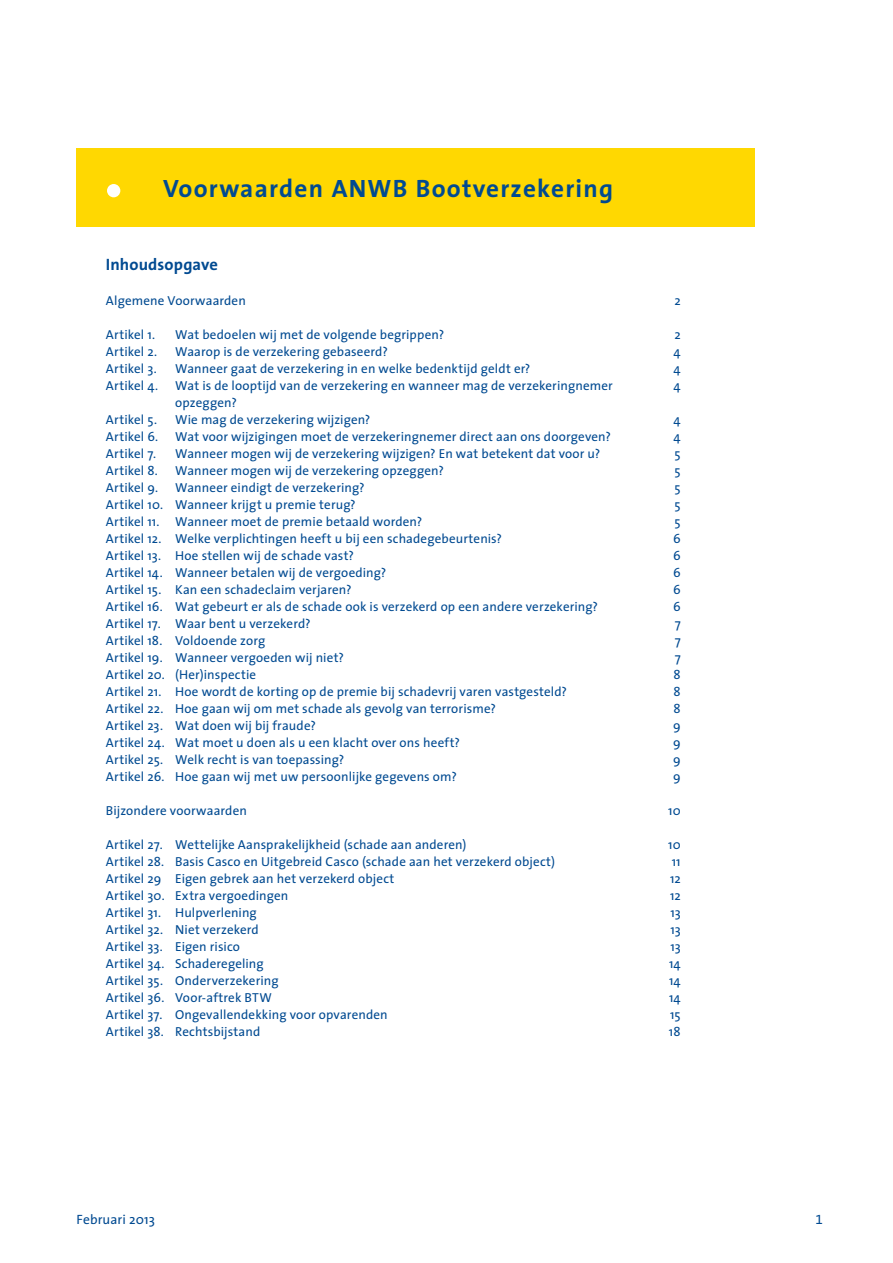
<style>
.page{position:relative;width:893px;height:1263px;background:#fff}
.page>*{position:absolute;margin:0;border:0;box-sizing:border-box;transform-origin:0 0}
._02_vast_kopje{font:700 25.2px "The Sans";letter-spacing:.05em;color:#014a91}
._01_tekst{font:700 16.5px "The Sans";letter-spacing:.005em;color:#014a91}
.t1{font:13.5px "The Sans";letter-spacing:.01em;color:#014a91}
.t2{font:13.5px "The Sans Expert";color:#014a91}
._04_Tabel_tekst{font:13.05px "The Sans";letter-spacing:.01em;color:#014a91}
.s1{font-family:"The Mix"}
</style>
<div class="page">
<div style="left:76px;top:149px;width:678px;height:78px;background:#ffd801"></div>
<div style="left:107px;top:184px;width:13px;height:13px;background:#fff;border-radius:50%"></div>
<p class="_02_vast_kopje" style="left:163px;top:168px;width:452px">Voorwaarden ANWB Bootverzekerin<span class="s1">g</span></p>
<p class="_01_tekst" style="left:106px;top:251px;width:113px">Inhoudsop<span class="s1">g</span>ave</p>
<p class="_04_Tabel_tekst" style="left:106px;top:290px;width:141px">Algemene Voorwaarden</p>
<p class="_04_Tabel_tekst" style="left:674px;top:290px;width:8px">2</p>
<p class="_04_Tabel_tekst" style="left:106px;top:324px;width:51px">Artikel 1.</p>
<p class="_04_Tabel_tekst" style="left:175px;top:324px;width:270px">Wat bedoelen wij met de volgende begrippen?</p>
<p class="_04_Tabel_tekst" style="left:674px;top:324px;width:8px">2</p>
<p class="_04_Tabel_tekst" style="left:106px;top:341px;width:53px">Artikel 2.</p>
<p class="_04_Tabel_tekst" style="left:175px;top:341px;width:214px">Waarop is de verzekering gebaseerd?</p>
<p class="_04_Tabel_tekst" style="left:674px;top:341px;width:9px">4</p>
<p class="_04_Tabel_tekst" style="left:106px;top:358px;width:52px">Artikel 3.</p>
<p class="_04_Tabel_tekst" style="left:175px;top:358px;width:357px">Wanneer gaat de verzekering in en welke bedenktijd geldt er?</p>
<p class="_04_Tabel_tekst" style="left:674px;top:358px;width:9px">4</p>
<p class="_04_Tabel_tekst" style="left:106px;top:375px;width:54px">Artikel 4.</p>
<p class="_04_Tabel_tekst" style="left:175px;top:375px;width:439px">Wat is de looptijd van de verzekering en wanneer mag de verzekeringnemer</p>
<p class="_04_Tabel_tekst" style="left:674px;top:375px;width:9px">4</p>
<p class="_04_Tabel_tekst" style="left:175px;top:392px;width:63px">opzeggen?</p>
<p class="_04_Tabel_tekst" style="left:106px;top:409px;width:53px">Artikel 5.</p>
<p class="_04_Tabel_tekst" style="left:175px;top:409px;width:197px">Wie mag de verzekering wijzigen?</p>
<p class="_04_Tabel_tekst" style="left:674px;top:409px;width:9px">4</p>
<p class="_04_Tabel_tekst" style="left:106px;top:426px;width:54px">Artikel 6.</p>
<p class="_04_Tabel_tekst" style="left:175px;top:426px;width:437px">Wat voor wijzigingen moet de verzekeringnemer direct aan ons doorgeven?</p>
<p class="_04_Tabel_tekst" style="left:674px;top:426px;width:9px">4</p>
<p class="_04_Tabel_tekst" style="left:106px;top:443px;width:52px">Artikel 7.</p>
<p class="_04_Tabel_tekst" style="left:175px;top:443px;width:427px">Wanneer mogen wij de verzekering wijzigen? En wat betekent dat voor u?</p>
<p class="_04_Tabel_tekst" style="left:675px;top:443px;width:8px">5</p>
<p class="_04_Tabel_tekst" style="left:106px;top:460px;width:53px">Artikel 8.</p>
<p class="_04_Tabel_tekst" style="left:175px;top:460px;width:270px">Wanneer mogen wij de verzekering opzeggen?</p>
<p class="_04_Tabel_tekst" style="left:675px;top:460px;width:8px">5</p>
<p class="_04_Tabel_tekst" style="left:106px;top:477px;width:54px">Artikel 9.</p>
<p class="_04_Tabel_tekst" style="left:175px;top:477px;width:191px">Wanneer eindigt de verzekering?</p>
<p class="_04_Tabel_tekst" style="left:675px;top:477px;width:8px">5</p>
<p class="_04_Tabel_tekst" style="left:106px;top:494px;width:251px">Artikel 10. Wanneer krijgt u premie terug?</p>
<p class="_04_Tabel_tekst" style="left:675px;top:494px;width:8px">5</p>
<p class="_04_Tabel_tekst" style="left:106px;top:511px;width:318px">Artikel 11. Wanneer moet de premie betaald worden?</p>
<p class="_04_Tabel_tekst" style="left:675px;top:511px;width:8px">5</p>
<p class="_04_Tabel_tekst" style="left:106px;top:528px;width:398px">Artikel 12. Welke verplichtingen heeft u bij een schadegebeurtenis?</p>
<p class="_04_Tabel_tekst" style="left:673px;top:528px;width:9px">6</p>
<p class="_04_Tabel_tekst" style="left:106px;top:545px;width:249px">Artikel 13. Hoe stellen wij de schade vast?</p>
<p class="_04_Tabel_tekst" style="left:673px;top:545px;width:9px">6</p>
<p class="_04_Tabel_tekst" style="left:106px;top:562px;width:282px">Artikel 14. Wanneer betalen wij de vergoeding?</p>
<p class="_04_Tabel_tekst" style="left:673px;top:562px;width:9px">6</p>
<p class="_04_Tabel_tekst" style="left:106px;top:579px;width:247px">Artikel 15. Kan een schadeclaim verjaren?</p>
<p class="_04_Tabel_tekst" style="left:673px;top:579px;width:9px">6</p>
<p class="_04_Tabel_tekst" style="left:106px;top:596px;width:493px">Artikel 16. Wat gebeurt er als de schade ook is verzekerd op een andere verzekering?</p>
<p class="_04_Tabel_tekst" style="left:673px;top:596px;width:9px">6</p>
<p class="_04_Tabel_tekst" style="left:106px;top:613px;width:206px">Artikel 17. Waar bent u verzekerd?</p>
<p class="_04_Tabel_tekst" style="left:675px;top:613px;width:7px">7</p>
<p class="_04_Tabel_tekst" style="left:106px;top:630px;width:161px">Artikel 18. Voldoende zorg</p>
<p class="_04_Tabel_tekst" style="left:675px;top:630px;width:7px">7</p>
<p class="_04_Tabel_tekst" style="left:106px;top:647px;width:240px">Artikel 19. Wanneer vergoeden wij niet?</p>
<p class="_04_Tabel_tekst" style="left:675px;top:647px;width:7px">7</p>
<p class="_04_Tabel_tekst" style="left:106px;top:664px;width:152px">Artikel 20. (Her)inspectie</p>
<p class="_04_Tabel_tekst" style="left:673px;top:664px;width:9px">8</p>
<p class="_04_Tabel_tekst" style="left:106px;top:681px;width:463px">Artikel 21. Hoe wordt de korting op de premie bij schadevrij varen vastgesteld?</p>
<p class="_04_Tabel_tekst" style="left:673px;top:681px;width:9px">8</p>
<p class="_04_Tabel_tekst" style="left:106px;top:698px;width:392px">Artikel 22. Hoe gaan wij om met schade als gevolg van terrorisme?</p>
<p class="_04_Tabel_tekst" style="left:673px;top:698px;width:9px">8</p>
<p class="_04_Tabel_tekst" style="left:106px;top:715px;width:212px">Artikel 23. Wat doen wij bij fraude?</p>
<p class="_04_Tabel_tekst" style="left:673px;top:715px;width:9px">9</p>
<p class="_04_Tabel_tekst" style="left:106px;top:732px;width:356px">Artikel 24. Wat moet u doen als u een klacht over ons heeft?</p>
<p class="_04_Tabel_tekst" style="left:673px;top:732px;width:9px">9</p>
<p class="_04_Tabel_tekst" style="left:106px;top:749px;width:240px">Artikel 25. Welk recht is van toepassing?</p>
<p class="_04_Tabel_tekst" style="left:673px;top:749px;width:9px">9</p>
<p class="_04_Tabel_tekst" style="left:106px;top:766px;width:352px">Artikel 26. Hoe gaan wij met uw persoonlijke gegevens om?</p>
<p class="_04_Tabel_tekst" style="left:673px;top:766px;width:9px">9</p>
<p class="_04_Tabel_tekst" style="left:106px;top:800px;width:142px">Bijzondere voorwaarden</p>
<p class="_04_Tabel_tekst" style="left:668px;top:800px;width:14px">10</p>
<p class="_04_Tabel_tekst" style="left:106px;top:834px;width:362px">Artikel 27. Wettelijke Aansprakelijkheid (schade aan anderen)</p>
<p class="_04_Tabel_tekst" style="left:668px;top:834px;width:14px">10</p>
<p class="_04_Tabel_tekst" style="left:106px;top:851px;width:451px">Artikel 28. Basis Casco en Uitgebreid Casco (schade aan het verzekerd object)</p>
<p class="_04_Tabel_tekst" style="left:672px;top:851px;width:10px">11</p>
<p class="_04_Tabel_tekst" style="left:106px;top:868px;width:290px">Artikel 29 Eigen gebrek aan het verzekerd object</p>
<p class="_04_Tabel_tekst" style="left:670px;top:868px;width:12px">12</p>
<p class="_04_Tabel_tekst" style="left:106px;top:885px;width:184px">Artikel 30. Extra vergoedingen</p>
<p class="_04_Tabel_tekst" style="left:670px;top:885px;width:12px">12</p>
<p class="_04_Tabel_tekst" style="left:106px;top:902px;width:152px">Artikel 31. Hulpverlening</p>
<p class="_04_Tabel_tekst" style="left:670px;top:902px;width:12px">13</p>
<p class="_04_Tabel_tekst" style="left:106px;top:919px;width:154px">Artikel 32. Niet verzekerd</p>
<p class="_04_Tabel_tekst" style="left:670px;top:919px;width:12px">13</p>
<p class="_04_Tabel_tekst" style="left:106px;top:936px;width:136px">Artikel 33. Eigen risico</p>
<p class="_04_Tabel_tekst" style="left:670px;top:936px;width:12px">13</p>
<p class="_04_Tabel_tekst" style="left:106px;top:953px;width:159px">Artikel 34. Schaderegeling</p>
<p class="_04_Tabel_tekst" style="left:669px;top:953px;width:13px">14</p>
<p class="_04_Tabel_tekst" style="left:106px;top:970px;width:174px">Artikel 35. Onderverzekering</p>
<p class="_04_Tabel_tekst" style="left:669px;top:970px;width:13px">14</p>
<p class="_04_Tabel_tekst" style="left:106px;top:987px;width:167px">Artikel 36. Voor-aftrek BTW</p>
<p class="_04_Tabel_tekst" style="left:669px;top:987px;width:13px">14</p>
<p class="_04_Tabel_tekst" style="left:106px;top:1004px;width:283px">Artikel 37. Ongevallendekking voor opvarenden</p>
<p class="_04_Tabel_tekst" style="left:670px;top:1004px;width:12px">15</p>
<p class="_04_Tabel_tekst" style="left:106px;top:1021px;width:156px">Artikel 38. Rechtsbijstand</p>
<p class="_04_Tabel_tekst" style="left:669px;top:1021px;width:13px">18</p>
<p class="t1" style="left:77px;top:1208px;width:80px">Februari 2013</p>
<p class="t2" style="left:816px;top:1208px;width:9px">1</p>
</div>
